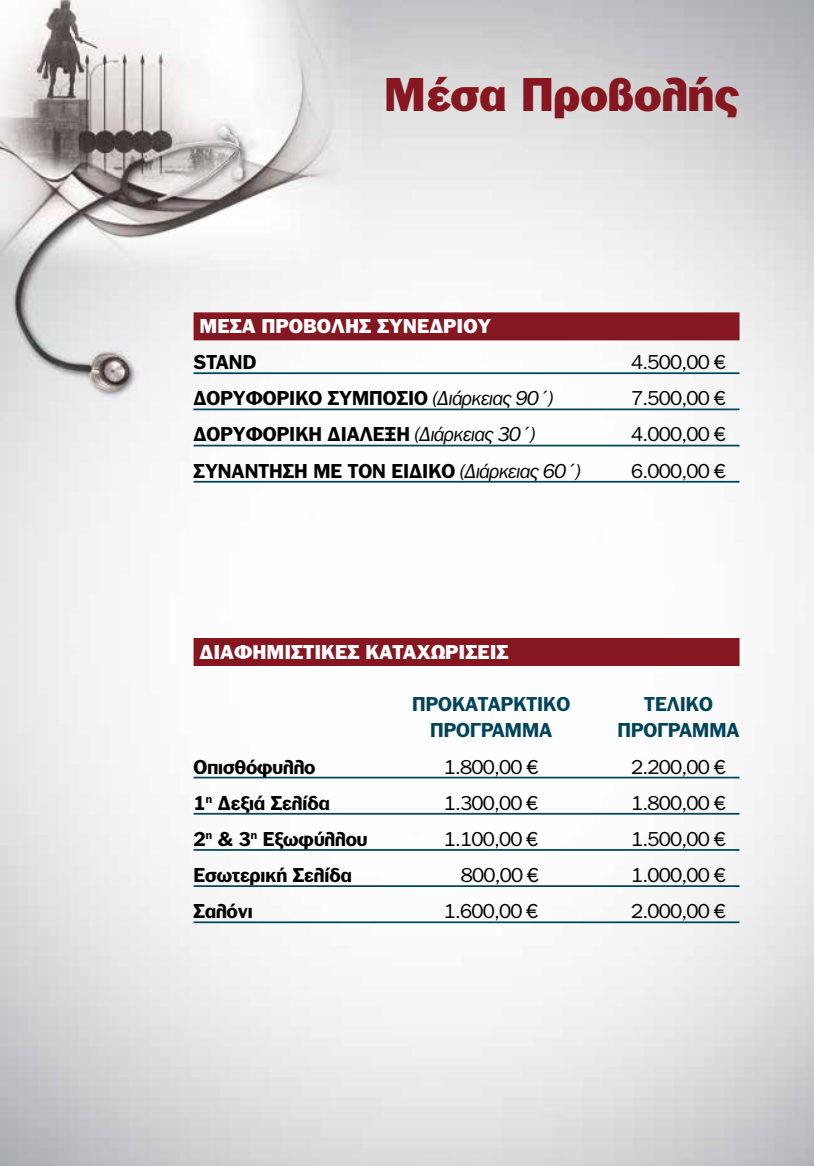
<style>
.page{position:relative;width:814px;height:1166px;background:#fff}
.page>*{position:absolute;margin:0;border:0;box-sizing:border-box;transform-origin:0 0}
.t1{font:900 45.5px "PF Franklin Gothic";color:#861720}
.t2{font:700 19.25px "PF Franklin Gothic";color:#000}
.t3{font:19.25px "PF Franklin Gothic";color:#000}
.t4{font:900 19.25px "PF Franklin Gothic";color:#fff}
.t5{font:700 19.25px "PF Franklin Gothic";color:#00445c}
.s1{font-weight:400;font-style:italic}
</style>
<div class="page">
<img style="left:0;top:0;width:813px;height:1166px">
<div style="left:193px;top:312px;width:546px;height:28px;background:#861720"></div>
<hr style="left:193px;top:372px;width:546px;height:2px;background:#00445c">
<hr style="left:193px;top:408px;width:546px;height:2px;background:#00445c">
<hr style="left:193px;top:445px;width:546px;height:1px;background:#00445c">
<hr style="left:193px;top:481px;width:546px;height:2px;background:#00445c">
<div style="left:193px;top:638px;width:546px;height:28px;background:#861720"></div>
<hr style="left:193px;top:777px;width:546px;height:1px;background:#00445c">
<hr style="left:193px;top:813px;width:546px;height:1px;background:#00445c">
<hr style="left:193px;top:849px;width:546px;height:2px;background:#00445c">
<hr style="left:193px;top:885px;width:546px;height:2px;background:#00445c">
<hr style="left:193px;top:921px;width:546px;height:2px;background:#00445c">
<h1 class="t1" style="left:384px;top:68px;width:357px">Μέσα Προβολής</h1>
<p class="t4" style="left:199px;top:314px;width:293px">ΜΕΣΑ ΠΡΟΒΟΛΗΣ ΣΥΝΕΔΡΙΟΥ</p>
<p class="t2" style="left:193px;top:351px;width:64px">STAND</p>
<p class="t3" style="left:631px;top:351px;width:96px">4.500,00 €</p>
<p class="t2" style="left:193px;top:387px;width:361px">ΔΟΡΥΦΟΡΙΚΟ ΣΥΜΠΟΣΙΟ <span class="s1">(Διάρκειας 90΄)</span></p>
<p class="t3" style="left:631px;top:388px;width:96px">7.500,00 €</p>
<p class="t2" style="left:193px;top:423px;width:343px">ΔΟΡΥΦΟΡΙΚΗ ΔΙΑΛΕΞΗ <span class="s1">(Διάρκειας 30΄)</span></p>
<p class="t3" style="left:631px;top:424px;width:96px">4.000,00 €</p>
<p class="t2" style="left:193px;top:459px;width:388px">ΣΥΝΑΝΤΗΣΗ ΜΕ ΤΟΝ ΕΙΔΙΚΟ <span class="s1">(Διάρκειας 60΄)</span></p>
<p class="t3" style="left:631px;top:460px;width:96px">6.000,00 €</p>
<p class="t4" style="left:199px;top:640px;width:310px">ΔΙΑΦΗΜΙΣΤΙΚΕΣ ΚΑΤΑΧΩΡΙΣΕΙΣ</p>
<p class="t5" style="left:412px;top:693px;width:160px">ΠΡΟΚΑΤΑΡΚΤΙΚΟ</p>
<p class="t5" style="left:644px;top:693px;width:70px">ΤΕΛΙΚΟ</p>
<p class="t5" style="left:430px;top:719px;width:123px">ΠΡΟΓΡΑΜΜΑ</p>
<p class="t5" style="left:617px;top:719px;width:123px">ΠΡΟΓΡΑΜΜΑ</p>
<p class="t2" style="left:193px;top:755px;width:123px">Οπισθόφυλλο</p>
<p class="t3" style="left:444px;top:756px;width:96px">1.800,00 €</p>
<p class="t3" style="left:631px;top:756px;width:96px">2.200,00 €</p>
<p class="t2" style="left:193px;top:791px;width:138px">1<sup>η</sup> Δεξιά Σελίδα</p>
<p class="t3" style="left:444px;top:792px;width:96px">1.300,00 €</p>
<p class="t3" style="left:631px;top:792px;width:96px">1.800,00 €</p>
<p class="t2" style="left:193px;top:827px;width:175px">2<sup>η</sup> &amp; 3<sup>η</sup> Εξωφύλλου</p>
<p class="t3" style="left:444px;top:828px;width:96px">1.100,00 €</p>
<p class="t3" style="left:631px;top:828px;width:96px">1.500,00 €</p>
<p class="t2" style="left:193px;top:864px;width:160px">Εσωτερική Σελίδα</p>
<p class="t3" style="left:461px;top:864px;width:80px">800,00 €</p>
<p class="t3" style="left:631px;top:864px;width:96px">1.000,00 €</p>
<p class="t2" style="left:193px;top:900px;width:61px">Σαλόνι</p>
<p class="t3" style="left:444px;top:900px;width:96px">1.600,00 €</p>
<p class="t3" style="left:631px;top:900px;width:96px">2.000,00 €</p>
</div>
